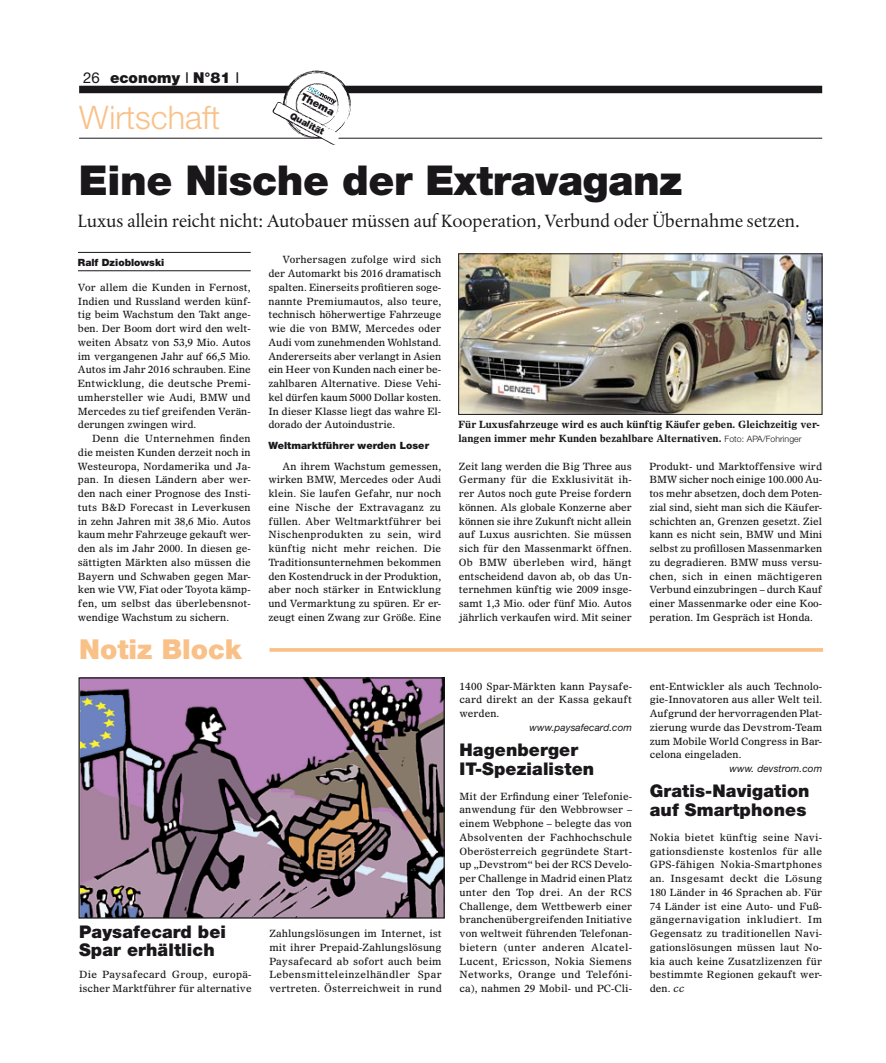
<style>
.page{position:relative;width:886px;height:1063px;background:#fff}
.page>*{position:absolute;margin:0;border:0;box-sizing:border-box;transform-origin:0 0}
.t1{font:900 41.25px "Helvetica Neue LT";letter-spacing:-.01em;color:#1a171b}
.t2{font:300 32.5px "Helvetica Neue LT";color:#f9c188}
.t3{font:900 27.5px "Helvetica Neue LT";color:#f9c188}
.t4{font:18.75px "DTL Albertina ST";color:#1a171b}
.t5{font:900 17.5px/18.8px "Helvetica Neue LT";letter-spacing:.005em;color:#1a171b}
.t6{font:900 15px "Helvetica Neue LT";color:#1a171b}
.t7{font:900 10.38px "Helvetica Neue LT";color:#1a171b}
.t8{font:10px/13.8px "Olympian LT";letter-spacing:.005em;color:#1a171b;text-align:justify}
.t9{font:700 10px/13.8px "Olympian LT";color:#1a171b}
.t10{font:900 10px "Helvetica Neue LT";letter-spacing:.005em;color:#1a171b}
.t11{font:italic 10px "Helvetica Neue LT";letter-spacing:.005em;color:#1a171b}
.t12{font:900 9.25px "Helvetica Neue LT";color:#1a171b}
.s1{font-weight:400}
.s2{font-family:"Helvetica Neue LT";font-weight:300;font-size:8.75px}
.s3{font-style:italic}
</style>
<div class="page">
<div style="left:79px;top:86px;width:743px;height:7px;background:#1a171b"></div>
<hr style="left:79px;top:138px;width:743px;height:1px;background:#1a171b">
<svg style="left:272px;top:70px;width:82px;height:75px"></svg>
<hr style="left:78px;top:252px;width:173px;height:1px;background:#1a171b">
<hr style="left:78px;top:270px;width:173px;height:1px;background:#1a171b">
<img style="left:460px;top:256px;width:360px;height:157px">
<div style="left:458px;top:254px;width:364px;height:161px;border:1px solid #1a171b"></div>
<img style="left:81px;top:679px;width:362px;height:238px">
<div style="left:79px;top:677px;width:366px;height:242px;border:1px solid #1a171b"></div>
<svg style="left:269px;top:648px;width:554px;height:4px;background:#f9c48f"></svg>
<h3 class="t6" style="left:83px;top:69px;width:158px"><span class="s1">26</span> economy <span class="s1">I</span> N°81 <span class="s1">I</span></h3>
<h2 class="t2" style="left:79px;top:98px;width:142px">Wirtschaft</h2>
<p class="t7" style="left:304px;top:90px;width:38px;rotate:28deg">Thema</p>
<p class="t12" style="left:293px;top:110px;width:39px;rotate:28deg">Qualität</p>
<h1 class="t1" style="left:79px;top:155px;width:605px">Eine Nische der Extravaganz</h1>
<h3 class="t4" style="left:78px;top:210px;width:723px">Luxus allein reicht nicht: Autobauer müssen auf Kooperation, Verbund oder Übernahme setzen.</h3>
<p class="t10" style="left:78px;top:256px;width:88px">Ralf Dzioblowski</p>
<p class="t8" style="left:78px;top:280px;width:174px">Vor allem die Kunden in Fernost, Indien und Russland werden künf&shy;tig beim Wachstum den Takt ange&shy;ben. Der Boom dort wird den welt&shy;weiten Absatz von 53,9 Mio. Autos im vergangenen Jahr auf 66,5 Mio.<br>Autos im Jahr 2016 schrauben. Eine Entwicklung, die deutsche Premi&shy;umhersteller wie Audi, BMW und Mercedes zu tief greifenden Verän&shy;derungen zwingen wird.</p>
<p class="t8" style="left:78px;top:431px;width:174px;text-indent:14px">Denn die Unternehmen finden die meisten Kunden derzeit noch in Westeuropa, Nordamerika und Ja&shy;pan. In diesen Ländern aber wer&shy;den nach einer Prognose des Insti&shy;tuts B&amp;D Forecast in Leverkusen in zehn Jahren mit 38,6 Mio. Autos kaum mehr Fahrzeuge gekauft wer&shy;den als im Jahr 2000. In diesen ge&shy;sättigten Märkten also müssen die Bayern und Schwaben gegen Mar&shy;ken wie VW, Fiat oder Toyota kämp&shy;fen, um selbst das überlebensnot&shy;wendige Wachstum zu sichern.</p>
<p class="t8" style="left:268px;top:253px;width:174px;text-indent:14px">Vorhersagen zufolge wird sich der Automarkt bis 2016 dramatisch spalten. Einerseits profitieren soge&shy;nannte Premiumautos, also teure, technisch höherwertige Fahrzeuge wie die von BMW, Mercedes oder Audi vom zunehmenden Wohlstand.<br>Andererseits aber verlangt in Asien ein Heer von Kunden nach einer be&shy;zahlbaren Alternative. Diese Vehi&shy;kel dürfen kaum 5000 Dollar kosten.<br>In dieser Klasse liegt das wahre El&shy;dorado der Autoindustrie.</p>
<p class="t10" style="left:268px;top:439px;width:162px">Weltmarktführer werden Loser</p>
<p class="t8" style="left:268px;top:459px;width:174px;text-indent:14px">An ihrem Wachstum gemessen, wirken BMW, Mercedes oder Audi klein. Sie laufen Gefahr, nur noch eine Nische der Extravaganz zu füllen. Aber Weltmarktführer bei Nischenprodukten zu sein, wird künftig nicht mehr reichen. Die Traditionsunternehmen bekommen den Kostendruck in der Produktion, aber noch stärker in Entwicklung und Vermarktung zu spüren. Er er&shy;zeugt einen Zwang zur Größe. Eine</p>
<p class="t8" style="left:459px;top:459px;width:174px">Zeit lang werden die Big Three aus Germany für die Exklusivität ih&shy;rer Autos noch gute Preise fordern können. Als globale Konzerne aber können sie ihre Zukunft nicht allein auf Luxus ausrichten. Sie müssen sich für den Massenmarkt öffnen.<br>Ob BMW überleben wird, hängt entscheidend davon ab, ob das Un&shy;ternehmen künftig wie 2009 insge&shy;samt 1,3 Mio. oder fünf Mio. Autos jährlich verkaufen wird. Mit seiner</p>
<p class="t8" style="left:649px;top:459px;width:174px">Produkt- und Marktoffensive wird BMW sicher noch einige 100.000 Au&shy;tos mehr absetzen, doch dem Poten&shy;zial sind, sieht man sich die Käufer&shy;schichten an, Grenzen gesetzt. Ziel kann es nicht sein, BMW und Mini selbst zu profillosen Massenmarken zu degradieren. BMW muss versu&shy;chen, sich in einen mächtigeren Verbund einzubringen – durch Kauf einer Massenmarke oder eine Koo&shy;peration. Im Gespräch ist Honda.</p>
<p class="t9" style="left:459px;top:418px;width:362px">Für Luxusfahrzeuge wird es auch künftig Käufer geben. Gleichzeitig ver&shy;langen immer mehr Kunden bezahlbare Alternativen. <span class="s2">Foto: APA/Fohringer</span></p>
<h3 class="t3" style="left:79px;top:633px;width:164px">Notiz Block</h3>
<h3 class="t5" style="left:79px;top:922px;width:148px">Paysafecard bei<br>Spar erhältlich</h3>
<p class="t8" style="left:79px;top:968px;width:174px">Die Paysafecard Group, europä&shy;ischer Marktführer für alternative</p>
<p class="t8" style="left:269px;top:926px;width:174px">Zahlungslösungen im Internet, ist mit ihrer Prepaid-Zahlungslösung Paysafecard ab sofort auch beim Lebensmitteleinzelhändler Spar vertreten. Österreichweit in rund</p>
<p class="t8" style="left:459px;top:679px;width:174px">1400 Spar-Märkten kann Paysafe&shy;card direkt an der Kassa gekauft werden.</p>
<p class="t11" style="left:529px;top:721px;width:104px">www.paysafecard.com</p>
<h3 class="t5" style="left:459px;top:740px;width:136px">Hagenberger<br>IT-Spezialisten</h3>
<p class="t8" style="left:459px;top:789px;width:174px">Mit der Erfindung einer Telefonie&shy;anwendung für den Webbrowser – einem Webphone – belegte das von Absolventen der Fachhochschule Ober-österreich gegründete Start&shy;up „Devstrom“ bei der RCS Develo&shy;per Challenge in Madrid einen Platz unter den Top drei. An der RCS Challenge, dem Wettbewerb einer branchen-übergreifenden Ini-tiative von weltweit führenden Telefonan&shy;bietern (unter anderen Alcatel-Lucent, Ericsson, Nokia Siemens Networks, Orange und Telefóni&shy;ca), nahmen 29 Mobil- und PC-Cli-</p>
<p class="t8" style="left:650px;top:679px;width:174px">ent-Entwickler als auch Technolo&shy;gie-Innovatoren aus aller Welt teil.<br>Aufgrund der hervorragenden Plat&shy;zierung wurde das Devstrom-Team zum Mobile World Congress in Bar&shy;celona eingeladen.</p>
<p class="t11" style="left:729px;top:763px;width:94px">www. devstrom.com</p>
<h3 class="t5" style="left:650px;top:781px;width:161px">Gratis-Navigation auf Smartphones</h3>
<p class="t8" style="left:650px;top:830px;width:174px">Nokia bietet künftig seine Navi&shy;gationsdienste kostenlos für alle GPS-fähigen Nokia-Smartphones an. Insgesamt deckt die Lösung 180 Länder in 46 Sprachen ab. Für 74 Länder ist eine Auto- und Fuß&shy;gängernavigation inkludiert. Im Gegensatz zu traditionellen Navi&shy;gationslösungen müssen laut No&shy;kia auch keine Zusatzlizenzen für bestimmte Regionen gekauft wer&shy;den. <span class="s3">cc</span></p>
</div>
